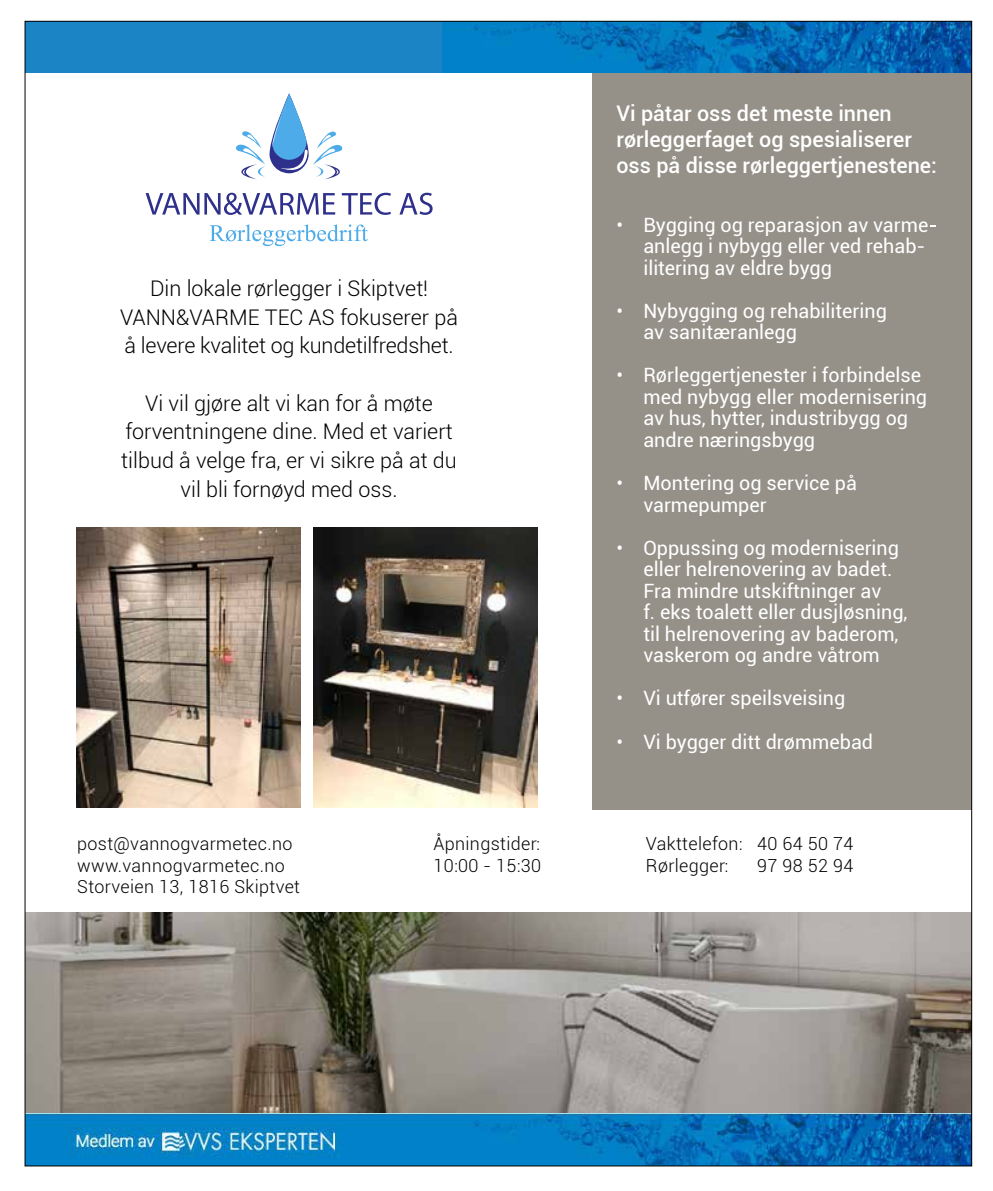
<style>
.page{position:relative;width:993px;height:1191px;background:#fff}
.page>*{position:absolute;margin:0;border:0;box-sizing:border-box;transform-origin:0 0}
.t1{font:300 21.53px/28.7px "Roboto";color:#000;text-align:center}
.t2{font:500 21.53px/25.9px "Roboto";color:#fff}
.t3{font:19.78px/21.5px "Roboto";color:#fff}
.t4{font:300 18.03px/21.5px "Roboto";letter-spacing:.02em;color:#000}
.s1{font-family:"Roboto Condensed"}
</style>
<div class="page">
<svg style="left:236px;top:93px;width:106px;height:86px"></svg>
<svg style="left:145px;top:193px;width:190px;height:22px"></svg>
<svg style="left:342px;top:193px;width:49px;height:22px"></svg>
<svg style="left:399px;top:193px;width:33px;height:22px"></svg>
<svg style="left:209px;top:224px;width:159px;height:22px"></svg>
<div style="left:592px;top:73px;width:379px;height:737px;background:#959188"></div>
<img style="left:76px;top:527px;width:224px;height:281px">
<img style="left:313px;top:527px;width:224px;height:281px">
<img style="left:27px;top:912px;width:942px;height:252px">
<div style="left:25px;top:21px;width:419px;height:52px;background:#1a84c5"></div>
<img style="left:442px;top:23px;width:527px;height:50px">
<p class="t1" style="left:120px;top:273px;width:339px">Din lokale rørlegger i Skiptvet!<br>VANN&amp;VARME TEC AS fokuserer på å levere kvalitet og kundetilfredshet.</p>
<p class="t1" style="left:121px;top:388px;width:337px">Vi vil gjøre alt vi kan for å møte forventningene dine. Med et variert tilbud å velge fra, er vi sikre på at du vil bli fornøyd med oss.</p>
<p class="t2" style="left:616px;top:100px;width:322px">Vi påtar oss det meste innen rørleggerfaget og spesialiserer oss på disse rørleggertjenestene:</p>
<p class="t3" style="left:643px;top:213px;width:286px;text-indent:-27px"><span class="s1">•</span> Bygging og reparasjon av varme anlegg i nybygg eller ved rehab&shy;ilitering av eldre bygg</p>
<p class="t3" style="left:643px;top:299px;width:245px;text-indent:-27px"><span class="s1">•</span> Nybygging og rehabilitering av sanitæranlegg</p>
<p class="t3" style="left:643px;top:364px;width:285px;text-indent:-27px"><span class="s1">•</span> Rørleggertjenester i forbindelse med nybygg eller modernisering av hus, hytter, industribygg og andre næringsbygg</p>
<p class="t3" style="left:643px;top:471px;width:215px;text-indent:-27px"><span class="s1">•</span> Montering og service på varmepumper</p>
<p class="t3" style="left:643px;top:536px;width:265px;text-indent:-27px"><span class="s1">•</span> Oppussing og modernisering eller helrenovering av badet.<br>Fra mindre utskiftninger av<br>f. eks toalett eller dusjløsning, til helrenovering av baderom, vaskerom og andre våtrom</p>
<p class="t3" style="left:616px;top:687px;width:230px"><span class="s1">•</span> Vi utfører speilsveising</p>
<p class="t3" style="left:616px;top:730px;width:258px"><span class="s1">•</span> Vi bygger ditt drømmebad</p>
<p class="t4" style="left:433px;top:832px;width:109px">Åpningstider:<br>10:00 - 15:30</p>
<p class="t4" style="left:77px;top:832px;width:224px">post@vannogvarmetec.no www.vannogvarmetec.no<br>Storveien 13, 1816 Skiptvet</p>
<p class="t4" style="left:645px;top:832px;width:209px">Vakttelefon: 40 64 50 74<br>Rørlegger:</p>
<p class="t4" style="left:756px;top:853px;width:98px">97 98 52 94</p>
</div>
